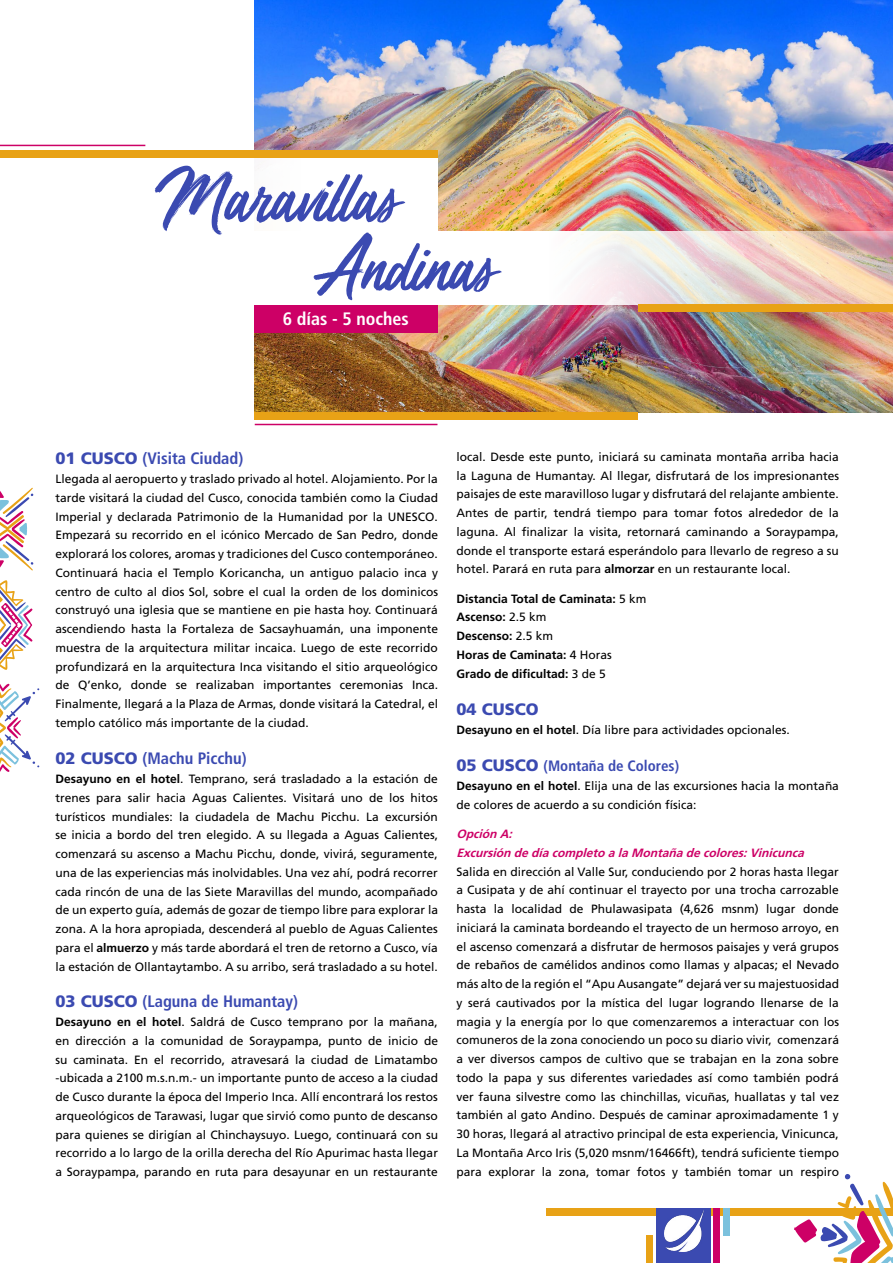
<style>
.page{position:relative;width:893px;height:1263px;background:#fff}
.page>*{position:absolute;margin:0;border:0;box-sizing:border-box;transform-origin:0 0}
.t1{font:75px/69.3px "Mega Fresh";letter-spacing:-.02em;color:#3b4ab1}
.t2{font:700 condensed 18px "Frutiger";color:#fff}
.t3{font:700 condensed 16.5px "Frutiger";color:#3b4ab1}
.t4{font:900 16.5px "Frutiger";color:#3b4ab1}
.t5{font:700 condensed 15px "Frutiger";color:#3b4ab1}
.t6{font:12px/18.8px "Frutiger";color:#000;text-align:justify}
.t7{font:700 12px/18.8px "Frutiger";color:#000}
.t8{font:italic 700 12px/18.8px "Frutiger";color:#cd0066}
.s1{font-weight:900;font-stretch:normal}
.s2{font-weight:700}
.s3{font-weight:400}
.s4{font-weight:900;font-stretch:normal;font-size:16.5px}
</style>
<div class="page">
<div style="left:547px;top:1209px;width:346px;height:7px;background:#e8a216"></div>
<div style="left:656px;top:1209px;width:54px;height:54px;background:#3b4ab1"></div>
<img style="left:665px;top:1210px;width:39px;height:42px">
<svg style="left:0;top:683px;width:39px;height:89px"></svg>
<svg style="left:0;top:580px;width:33px;height:90px"></svg>
<svg style="left:0;top:487px;width:33px;height:84px"></svg>
<svg style="left:794px;top:1174px;width:99px;height:89px"></svg>
<div style="left:713px;top:1209px;width:7px;height:54px;background:#cd0066"></div>
<div style="left:723px;top:1209px;width:7px;height:27px;background:#7bc1dd"></div>
<div style="left:647px;top:1236px;width:6px;height:27px;background:#e8a216"></div>
<img style="left:254px;top:0;width:639px;height:412px">
<div style="left:0;top:157px;width:437px;height:74px;background:#fff"></div>
<svg style="left:254px;top:231px;width:639px;height:74px"></svg>
<div style="left:0;top:150px;width:438px;height:7px;background:#e8a216"></div>
<div style="left:638px;top:305px;width:255px;height:7px;background:#e8a216"></div>
<div style="left:254px;top:412px;width:384px;height:7px;background:#e8a216"></div>
<div style="left:254px;top:305px;width:184px;height:28px;background:#cd0066"></div>
<hr style="left:0;top:145px;width:145px;height:1px;background:#cd0066">
<hr style="left:255px;top:424px;width:182px;height:1px;background:#cd0066">
<h1 class="t1" style="left:321px;top:172px;width:175px;text-indent:-158px">Maravillas<br>Andinas</h1>
<h2 class="t2" style="left:283px;top:308px;width:128px">6 días - 5 noches</h2>
<h3 class="t3" style="left:56px;top:449px;width:189px"><span class="s1">01 CUSCO</span> (Visita Ciudad)</h3>
<p class="t6" style="left:56px;top:469px;width:384px">Llegada al aeropuerto y traslado privado al hotel. Alojamiento. Por la tarde visitará la ciudad del Cusco, conocida también como la Ciudad Imperial y declarada Patrimonio de la Humanidad por la UNESCO.<br>Empezará su recorrido en el icónico Mercado de San Pedro, donde explorará los colores, aromas y tradiciones del Cusco contemporáneo.<br>Continuará hacia el Templo Koricancha, un antiguo palacio inca y centro de culto al dios Sol, sobre el cual la orden de los dominicos construyó una iglesia que se mantiene en pie hasta hoy. Continuará ascendiendo hasta la Fortaleza de Sacsayhuamán, una imponente muestra de la arquitectura militar incaica. Luego de este recorrido profundizará en la arquitectura Inca visitando el sitio arqueológico de Q’enko, donde se realizaban importantes ceremonias Inca.<br>Finalmente, llegará a la Plaza de Armas, donde visitará la Catedral, el templo católico más importante de la ciudad.</p>
<h3 class="t3" style="left:56px;top:749px;width:193px"><span class="s1">02 CUSCO</span> (Machu Picchu)</h3>
<p class="t6" style="left:56px;top:769px;width:384px"><span class="s2">Desayuno en el hotel</span>. Temprano, será trasladado a la estación de trenes para salir hacia Aguas Calientes. Visitará uno de los hitos turísticos mundiales: la ciudadela de Machu Picchu. La excursión se inicia a bordo del tren elegido. A su llegada a Aguas Calientes, comenzará su ascenso a Machu Picchu, donde, vivirá, seguramente, una de las experiencias más inolvidables. Una vez ahí, podrá recorrer cada rincón de una de las Siete Maravillas del mundo, acompañado de un experto guía, además de gozar de tiempo libre para explorar la zona. A la hora apropiada, descenderá al pueblo de Aguas Calientes para el <span class="s2">almuerzo</span> y más tarde abordará el tren de retorno a Cusco, vía la estación de Ollantaytambo. A su arribo, será trasladado a su hotel.</p>
<h3 class="t3" style="left:56px;top:992px;width:244px"><span class="s1">03 CUSCO</span> (Laguna de Humantay)</h3>
<p class="t6" style="left:56px;top:1012px;width:384px"><span class="s2">Desayuno en el hotel</span>. Saldrá de Cusco temprano por la mañana, en dirección a la comunidad de Soraypampa, punto de inicio de su caminata. En el recorrido, atravesará la ciudad de Limatambo -ubicada a 2100 m.s.n.m.- un importante punto de acceso a la ciudad de Cusco durante la época del Imperio Inca. Allí encontrará los restos arqueológicos de Tarawasi, lugar que sirvió como punto de descanso para quienes se dirigían al Chinchaysuyo. Luego, continuará con su recorrido a lo largo de la orilla derecha del Río Apurimac hasta llegar a Soraypampa, parando en ruta para desayunar en un restaurante</p>
<p class="t6" style="left:456px;top:447px;width:384px">local. Desde este punto, iniciará su caminata montaña arriba hacia la Laguna de Humantay. Al llegar, disfrutará de los impresionantes paisajes de este maravilloso lugar y disfrutará del relajante ambiente.<br>Antes de partir, tendrá tiempo para tomar fotos alrededor de la laguna. Al finalizar la visita, retornará caminando a Soraypampa, donde el transporte estará esperándolo para llevarlo de regreso a su hotel. Parará en ruta para <span class="s2">almorzar</span> en un restaurante local.</p>
<p class="t7" style="left:456px;top:589px;width:192px">Distancia Total de Caminata: <span class="s3">5 km<br></span>Ascenso: <span class="s3">2.5 km<br></span>Descenso: <span class="s3">2.5 km<br></span>Horas de Caminata: <span class="s3">4 Horas<br></span>Grado de dificultad: <span class="s3">3 de 5</span></p>
<h3 class="t4" style="left:456px;top:699px;width:84px">04 CUSCO</h3>
<p class="t6" style="left:456px;top:720px;width:335px"><span class="s2">Desayuno en el hotel</span>. Día libre para actividades opcionales.</p>
<p class="t5" style="left:456px;top:757px;width:224px"><span class="s4">05 CUSCO</span> (Montaña de Colores)</p>
<p class="t6" style="left:456px;top:776px;width:384px"><span class="s2">Desayuno en el hotel</span>. Elija una de las excursiones hacia la montaña de colores de acuerdo a su condición física:</p>
<p class="t8" style="left:456px;top:824px;width:353px">Opción A:<br>Excursión dedíacompleto alaMontañadecolores:Vinicunca</p>
<p class="t6" style="left:456px;top:862px;width:384px">Salida en dirección al Valle Sur, conduciendo por 2 horas hasta llegar a Cusipata y de ahí continuar el trayecto por una trocha carrozable hasta la localidad de Phulawasipata (4,626 msnm) lugar donde iniciará la caminata bordeando el trayecto de un hermoso arroyo, en el ascenso comenzará a disfrutar de hermosos paisajes y verá grupos de rebaños de camélidos andinos como llamas y alpacas; el Nevado más alto de la región el “Apu Ausangate” dejará ver su majestuosidad y será cautivados por la mística del lugar logrando llenarse de la magia y la energía por lo que comenzaremos a interactuar con los comuneros de la zona conociendo un poco su diario vivir, comenzará a ver diversos campos de cultivo que se trabajan en la zona sobre todo la papa y sus diferentes variedades así como también podrá ver fauna silvestre como las chinchillas, vicuñas, huallatas y tal vez también al gato Andino. Después de caminar aproximadamente 1 y 30 horas, llegará al atractivo principal de esta experiencia, Vinicunca, La Montaña Arco Iris (5,020 msnm/16466ft), tendrá suficiente tiempo para explorar la zona, tomar fotos y también tomar un respiro</p>
</div>
